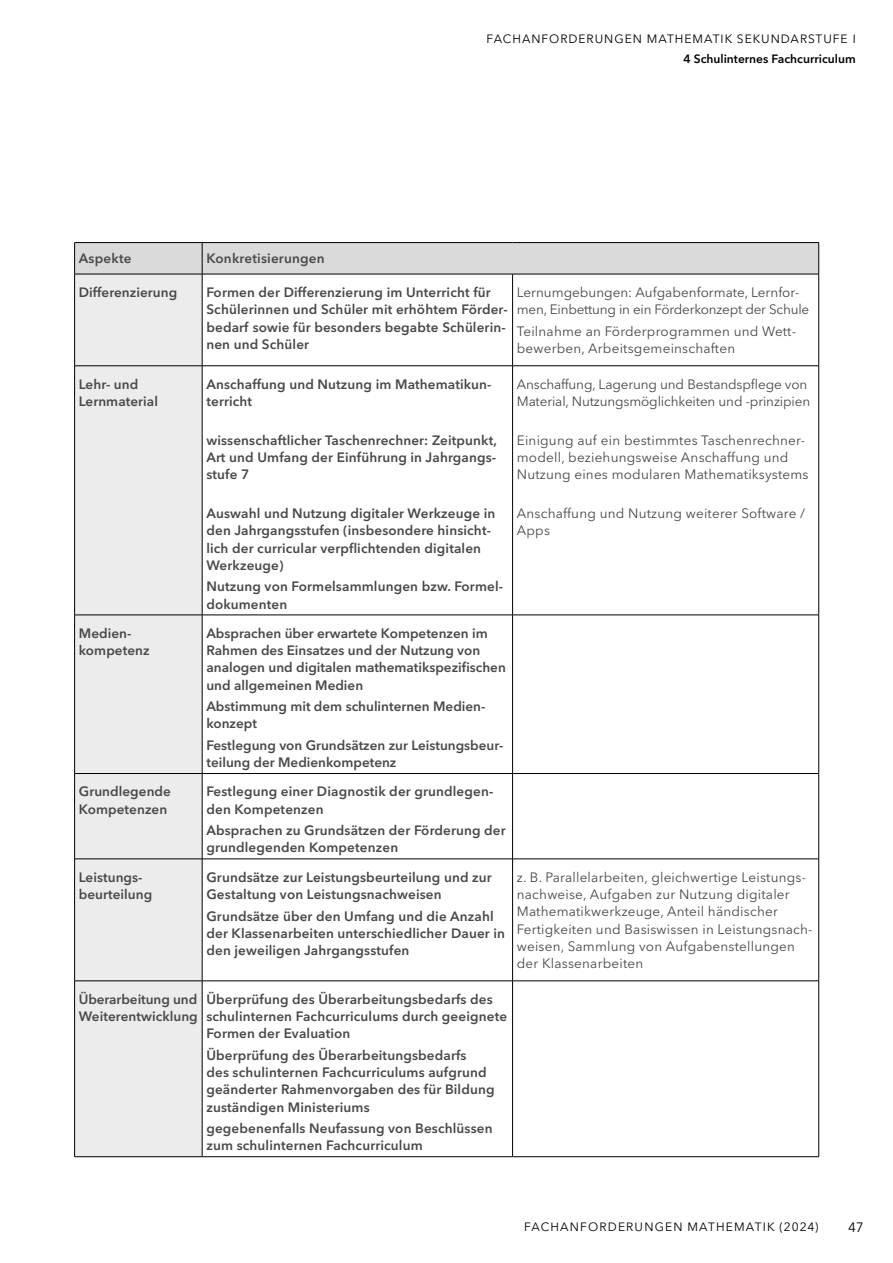
<style>
.page{position:relative;width:893px;height:1263px;background:#fff}
.page>*{position:absolute;margin:0;border:0;box-sizing:border-box;transform-origin:0 0}
.t1{font:600 13.5px/17.2px "Avenir Next LT Pro";letter-spacing:.01em;color:#494948}
.t2{font:13.5px/17.2px "Avenir Next LT Pro";letter-spacing:.015em;color:#494948}
.t3{font:13.5px/17.2px "Avenir Next LT Pro";letter-spacing:-.01em;color:#494948}
.t4{font:13.5px/17.2px "Avenir Next LT Pro";letter-spacing:-.015em;color:#494948}
.t5{font:13.5px "Avenir Next LT Pro";color:#000}
.t6{font:12px "Avenir Next LT Pro";letter-spacing:.08em;color:#000}
.t7{font:600 12px "Avenir Next LT Pro";color:#000}
</style>
<div class="page">
<div style="left:75px;top:243px;width:743px;height:31px;background:#dadada"></div>
<div style="left:75px;top:275px;width:127px;height:881px;background:#ececed"></div>
<svg style="left:203px;top:275px;width:615px;height:881px"></svg>
<hr style="left:512px;top:274px;width:1px;height:92px;background:#000">
<hr style="left:512px;top:366px;width:1px;height:249px;background:#000">
<hr style="left:512px;top:615px;width:1px;height:158px;background:#000">
<hr style="left:512px;top:774px;width:1px;height:85px;background:#000">
<hr style="left:512px;top:859px;width:1px;height:122px;background:#000">
<hr style="left:512px;top:981px;width:1px;height:175px;background:#000">
<hr style="left:74px;top:242px;width:128px;height:1px;background:#000">
<hr style="left:74px;top:243px;width:1px;height:31px;background:#000">
<hr style="left:202px;top:242px;width:311px;height:1px;background:#000">
<hr style="left:202px;top:243px;width:1px;height:31px;background:#000">
<hr style="left:513px;top:242px;width:306px;height:1px;background:#000">
<hr style="left:818px;top:243px;width:1px;height:31px;background:#000">
<hr style="left:74px;top:274px;width:128px;height:1px;background:#000">
<hr style="left:74px;top:274px;width:1px;height:92px;background:#000">
<hr style="left:202px;top:274px;width:311px;height:1px;background:#000">
<hr style="left:202px;top:274px;width:1px;height:92px;background:#000">
<hr style="left:513px;top:274px;width:306px;height:1px;background:#000">
<hr style="left:818px;top:274px;width:1px;height:92px;background:#000">
<hr style="left:74px;top:365px;width:128px;height:1px;background:#000">
<hr style="left:74px;top:366px;width:1px;height:249px;background:#000">
<hr style="left:202px;top:365px;width:311px;height:1px;background:#000">
<hr style="left:202px;top:366px;width:1px;height:249px;background:#000">
<hr style="left:513px;top:365px;width:306px;height:1px;background:#000">
<hr style="left:818px;top:366px;width:1px;height:249px;background:#000">
<hr style="left:74px;top:615px;width:128px;height:1px;background:#000">
<hr style="left:74px;top:615px;width:1px;height:158px;background:#000">
<hr style="left:202px;top:615px;width:311px;height:1px;background:#000">
<hr style="left:202px;top:615px;width:1px;height:158px;background:#000">
<hr style="left:513px;top:615px;width:306px;height:1px;background:#000">
<hr style="left:818px;top:615px;width:1px;height:158px;background:#000">
<hr style="left:74px;top:773px;width:128px;height:1px;background:#000">
<hr style="left:74px;top:774px;width:1px;height:85px;background:#000">
<hr style="left:202px;top:773px;width:311px;height:1px;background:#000">
<hr style="left:202px;top:774px;width:1px;height:85px;background:#000">
<hr style="left:513px;top:773px;width:306px;height:1px;background:#000">
<hr style="left:818px;top:774px;width:1px;height:85px;background:#000">
<hr style="left:74px;top:859px;width:128px;height:1px;background:#000">
<hr style="left:74px;top:859px;width:1px;height:122px;background:#000">
<hr style="left:202px;top:859px;width:311px;height:1px;background:#000">
<hr style="left:202px;top:859px;width:1px;height:122px;background:#000">
<hr style="left:513px;top:859px;width:306px;height:1px;background:#000">
<hr style="left:818px;top:859px;width:1px;height:122px;background:#000">
<hr style="left:74px;top:980px;width:128px;height:1px;background:#000">
<hr style="left:74px;top:981px;width:1px;height:175px;background:#000">
<hr style="left:202px;top:980px;width:311px;height:1px;background:#000">
<hr style="left:202px;top:981px;width:1px;height:175px;background:#000">
<hr style="left:513px;top:980px;width:306px;height:1px;background:#000">
<hr style="left:818px;top:981px;width:1px;height:175px;background:#000">
<hr style="left:74px;top:1156px;width:128px;height:1px;background:#000">
<hr style="left:202px;top:1156px;width:311px;height:1px;background:#000">
<hr style="left:513px;top:1156px;width:306px;height:1px;background:#000">
<p class="t6" style="left:487px;top:32px;width:371px">FACHANFORDERUNGEN MATHEMATIK SEKUNDARSTUFE I</p>
<p class="t7" style="left:683px;top:51px;width:174px">4 Schulinternes Fachcurriculum</p>
<p class="t1" style="left:79px;top:250px;width:54px">Aspekte</p>
<p class="t1" style="left:206px;top:250px;width:120px">Konkretisierungen</p>
<p class="t1" style="left:79px;top:284px;width:100px">Differenzierung</p>
<p class="t1" style="left:206px;top:284px;width:303px">Formen der Differenzierung im Unterricht für Schülerinnen und Schüler mit erhöhtem Förder&shy;bedarf sowie für besonders begabte Schülerin&shy;nen und Schüler</p>
<p class="t4" style="left:517px;top:284px;width:294px">Lernumgebungen: Aufgabenformate, Lernfor&shy;men, Einbettung in ein Förderkonzept der Schule</p>
<p class="t2" style="left:517px;top:322px;width:279px">Teilnahme an Förderprogrammen und Wett&shy;bewerben, Arbeitsgemeinschaften</p>
<p class="t1" style="left:79px;top:375px;width:81px">Lehr- und<br>Lernmaterial</p>
<p class="t1" style="left:206px;top:375px;width:287px">Anschaffung und Nutzung im Mathematikun&shy;terricht</p>
<p class="t1" style="left:206px;top:431px;width:292px;text-align:justify">wissenschaftlicher Taschenrechner: Zeitpunkt, Art und Umfang der Einführung in Jahrgangs&shy;stufe 7</p>
<p class="t1" style="left:206px;top:505px;width:290px">Auswahl und Nutzung digitaler Werkzeuge in den Jahrgangsstufen (insbesondere hinsicht&shy;lich der curricular verpflichtenden digitalen Werkzeuge)</p>
<p class="t1" style="left:206px;top:578px;width:298px">Nutzung von Formelsammlungen bzw. Formel&shy;dokumenten</p>
<p class="t1" style="left:79px;top:624px;width:72px">Medien&shy;kompetenz</p>
<p class="t1" style="left:206px;top:624px;width:301px">Absprachen über erwartete Kompetenzen im Rahmen des Einsatzes und der Nutzung von analogen und digitalen mathematikspezifischen und allgemeinen Medien</p>
<p class="t1" style="left:206px;top:698px;width:281px">Abstimmung mit dem schulinternen Medien&shy;konzept</p>
<p class="t1" style="left:206px;top:736px;width:298px">Festlegung von Grundsätzen zur Leistungsbeur&shy;teilung der Medienkompetenz</p>
<p class="t1" style="left:79px;top:783px;width:94px">Grundlegende<br>Kompetenzen</p>
<p class="t1" style="left:206px;top:783px;width:288px">Festlegung einer Diagnostik der grundlegen&shy;den Kompetenzen</p>
<p class="t1" style="left:206px;top:822px;width:301px">Absprachen zu Grundsätzen der Förderung der grundlegenden Kompetenzen</p>
<p class="t1" style="left:79px;top:868px;width:75px">Leistungs&shy;beurteilung</p>
<p class="t1" style="left:206px;top:868px;width:287px">Grundsätze zur Leistungsbeurteilung und zur<br>Gestaltung von Leistungsnachweisen</p>
<p class="t1" style="left:206px;top:907px;width:300px">Grundsätze über den Umfang und die Anzahl der Klassenarbeiten unterschiedlicher Dauer in den jeweiligen Jahrgangsstufen</p>
<p class="t1" style="left:79px;top:990px;width:120px">Überarbeitung und<br>Weiterentwicklung</p>
<p class="t1" style="left:206px;top:990px;width:302px">Überprüfung des Überarbeitungsbedarfs des schulinternen Fachcurriculums durch geeignete<br>Formen der Evaluation</p>
<p class="t1" style="left:206px;top:1046px;width:290px">Überprüfung des Überarbeitungsbedarfs<br>des schulinternen Fachcurriculums aufgrund geänderter Rahmenvorgaben des für Bildung zuständigen Ministeriums</p>
<p class="t1" style="left:206px;top:1120px;width:288px">gegebenenfalls Neufassung von Beschlüssen zum schulinternen Fachcurriculum</p>
<p class="t3" style="left:517px;top:375px;width:295px">Anschaffung, Lagerung und Bestandspflege von<br>Material, Nutzungsmöglichkeiten und -prinzipien</p>
<p class="t2" style="left:517px;top:431px;width:293px">Einigung auf ein bestimmtes Taschenrechner&shy;modell, beziehungsweise Anschaffung und<br>Nutzung eines modularen Mathematiksystems</p>
<p class="t2" style="left:517px;top:505px;width:290px">Anschaffung und Nutzung weiterer Software /<br>Apps</p>
<p class="t2" style="left:517px;top:868px;width:297px">z. B. Parallelarbeiten, gleichwertige Leistungs&shy;nachweise, Aufgaben zur Nutzung digitaler Mathematikwerkzeuge, Anteil händischer Fertigkeiten und Basiswissen in Leistungsnach&shy;weisen, Sammlung von Aufgabenstellungen der Klassenarbeiten</p>
<p class="t6" style="left:524px;top:1219px;width:296px">FACHANFORDERUNGEN MATHEMATIK (2024)</p>
<p class="t5" style="left:848px;top:1219px;width:17px">47</p>
</div>
